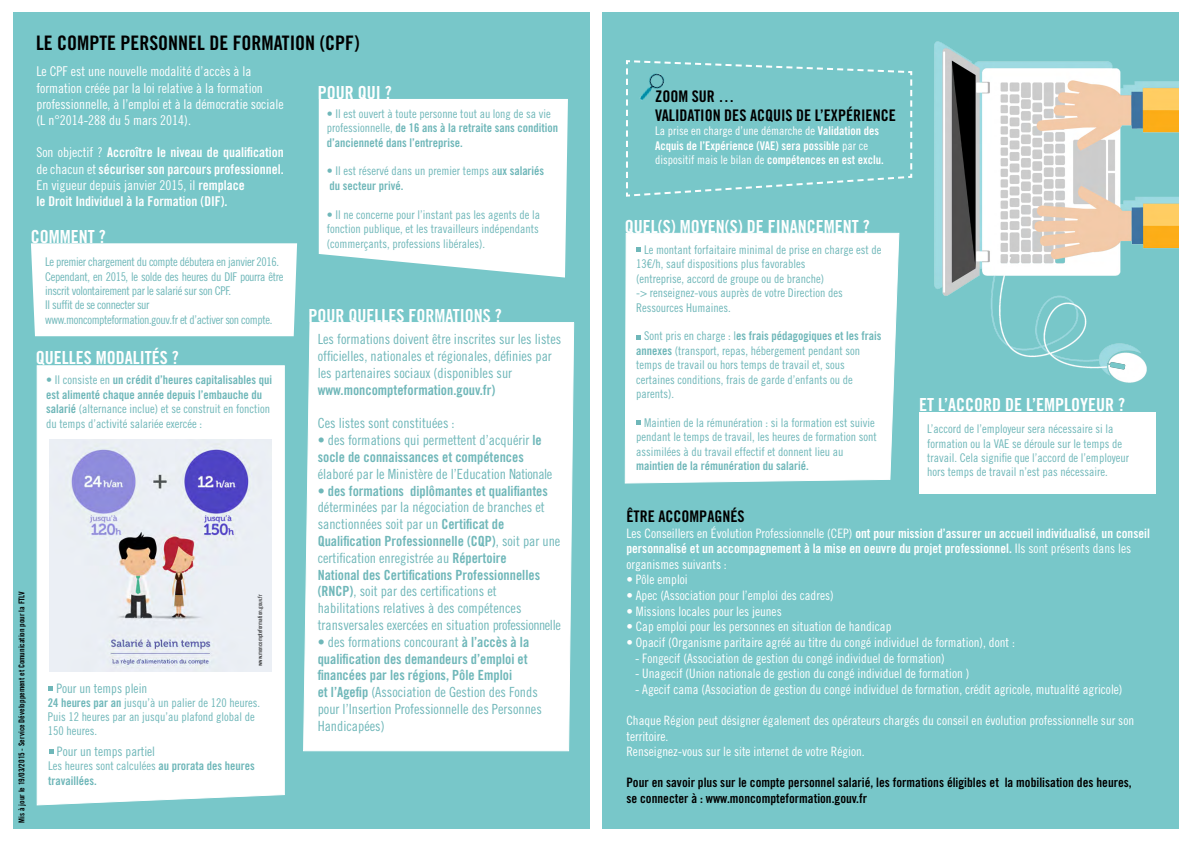
<style>
.page{position:relative;width:1191px;height:842px;background:#fff}
.page>*{position:absolute;margin:0;border:0;box-sizing:border-box;transform-origin:0 0}
.t1{font:20px "Trade Gothic LT Std Bd Cn 20";color:#000}
.t2{font:18px "Trade Gothic LT Std Bd Cn 20";color:#fff}
.t3{font:16px/19.2px "Trade Gothic LT Std Bd Cn 20";color:#000}
.t4{font:14px/16.8px "Trade Gothic LT Std Cn 18";color:#6fb7b9}
.t5{font:14px/16.8px "Trade Gothic LT Std Bd Cn 20";color:#6fb7b9}
.t6{font:13.5px/16.2px "Trade Gothic LT Std Cn 18";color:#fff}
.t7{font:13.5px/16.2px "Trade Gothic LT Std Bd Cn 20";color:#fff}
.t8{font:13px "Trade Gothic LT Std Cn 18";color:#fff}
.t9{font:13px/15.6px "Trade Gothic LT Std Bd Cn 20";color:#fff}
.t10{font:13px/15.6px "Trade Gothic LT Std Bd Cn 20";color:#000}
.t11{font:13px "Trade Gothic LT Std Cn 18";color:#6fb7b9}
.t12{font:12.9px/15.6px "Trade Gothic LT Std Cn 18";color:#fff}
.t13{font:12px/14.4px "Trade Gothic LT Std Cn 18";color:#6fb7b9}
.t14{font:12px/14.4px "Trade Gothic LT Std Bd Cn 20";color:#6fb7b9}
.t15{font:12px/14.4px "Trade Gothic LT Std Cn 18";letter-spacing:-.03em;color:#6fb7b9}
.t16{font:12px "Trade Gothic LT Std Cn 18";color:#fff}
.t17{font:12px "Trade Gothic LT Std Bd Cn 20";color:#fff}
.t18{font:8px "Trade Gothic LT Std Bd Cn 20";color:#000}
.t19{font:6px "Trade Gothic LT Std Cn 18";color:#000}
.s1{font-family:"Trade Gothic LT Std Cn 18"}
.s2{font-family:"Trade Gothic LT Std Bd Cn 20"}
</style>
<div class="page">
<div style="left:13px;top:13px;width:576px;height:816px;background:#78c7c9"></div>
<div style="left:602px;top:13px;width:576px;height:816px;background:#78c7c9"></div>
<svg style="left:319px;top:99px;width:249px;height:179px;background:#f5fafb"></svg>
<div style="left:31px;top:243px;width:266px;height:93px;background:#fff"></div>
<svg style="left:626px;top:60px;width:287px;height:137px"></svg>
<img style="left:631px;top:64px;width:43px;height:45px">
<div style="left:624px;top:232px;width:276px;height:252px;background:#fff"></div>
<svg style="left:636px;top:247px;width:4px;height:5px"></svg>
<svg style="left:636px;top:420px;width:4px;height:5px"></svg>
<svg style="left:636px;top:335px;width:4px;height:4px"></svg>
<div style="left:918px;top:412px;width:237px;height:82px;background:#fff"></div>
<div style="left:303px;top:322px;width:271px;height:430px;background:#fff"></div>
<div style="left:36px;top:365px;width:249px;height:441px;background:#fff"></div>
<img style="left:50px;top:440px;width:221px;height:232px">
<svg style="left:49px;top:686px;width:4px;height:5px"></svg>
<svg style="left:49px;top:749px;width:4px;height:5px"></svg>
<img style="left:934px;top:41px;width:244px;height:342px">
<h1 class="t1" style="left:36px;top:31px;width:325px">LE COMPTE PERSONNEL DE FORMATION (CPF)</h1>
<p class="t6" style="left:36px;top:63px;width:249px">Le CPF est une nouvelle modalité d’accès à la formation créée par la loi relative à la formation professionnelle, à l’emploi et à la démocratie sociale (L n°2014-288 du 5 mars 2014).</p>
<p class="t7" style="left:36px;top:144px;width:249px"><span class="s1">Son objectif ?</span> Accroître le niveau de qualification <span class="s1">de chacun et</span> sécuriser son parcours professionnel.</p>
<p class="t6" style="left:36px;top:177px;width:210px">En vigueur depuis janvier 2015, il <span class="s2">remplace</span></p>
<p class="t7" style="left:36px;top:193px;width:193px">le Droit Individuel à la Formation (DIF).</p>
<h2 class="t2" style="left:31px;top:226px;width:76px">COMMENT ?</h2>
<p class="t15" style="left:45px;top:254px;width:240px">Le premier chargement du compte débutera en janvier 2016.<br>Cependant, en 2015, le solde des heures du DIF pourra être inscrit volontairement par le salarié sur son CPF.<br>Il suffit de se connecter sur www.moncompteformation.gouv.fr et d’activer son compte.</p>
<h2 class="t2" style="left:36px;top:346px;width:144px">QUELLES MODALITÉS ?</h2>
<p class="t14" style="left:46px;top:373px;width:227px"><span class="s1">• Il consiste en</span> un crédit d’heures capitalisables qui est alimenté chaque année depuis l’embauche du</p>
<p class="t13" style="left:46px;top:402px;width:225px"><span class="s2">salarié</span> (alternance inclue) et se construit en fonction du temps d’activité salariée exercée :</p>
<p class="t18" style="left:17px;top:822px;width:233px;rotate:-90deg">Mis à jour le 19/03/2015 - Service Développement et Comunication pour la FTLV</p>
<p class="t19" style="left:256px;top:666px;width:73px;rotate:-90deg">www.moncompteformation.gouv.fr</p>
<p class="t11" style="left:56px;top:680px;width:92px">Pour un temps plein</p>
<p class="t13" style="left:48px;top:695px;width:214px;line-height:14px"><span class="s2">24 heures par an</span> jusqu’à un palier de 120 heures.<br>Puis 12 heures par an jusqu’au plafond global de<br>150 heures.</p>
<p class="t11" style="left:57px;top:744px;width:100px">Pour un temps partiel</p>
<p class="t13" style="left:48px;top:759px;width:208px">Les heures sont calculées <span class="s2">au prorata des heures</span></p>
<p class="t14" style="left:48px;top:773px;width:50px">travaillées.</p>
<h2 class="t2" style="left:318px;top:82px;width:75px">POUR QUI ?</h2>
<p class="t13" style="left:327px;top:106px;width:225px">• Il est ouvert à toute personne tout au long de sa vie</p>
<p class="t14" style="left:327px;top:121px;width:233px"><span class="s1">professionnelle,</span> de 16 ans à la retraite sans condition d’ancienneté dans l’entreprise.</p>
<p class="t13" style="left:327px;top:164px;width:219px">• Il est réservé dans un premier temps a<span class="s2">ux salariés</span></p>
<p class="t14" style="left:330px;top:178px;width:75px">du secteur privé.</p>
<p class="t13" style="left:327px;top:207px;width:215px;text-align:justify">• Il ne concerne pour l’instant pas les agents de la fonction publique, et les travailleurs indépendants (commerçants, professions libérales).</p>
<h2 class="t2" style="left:308px;top:304px;width:195px">POUR QUELLES FORMATIONS ?</h2>
<p class="t4" style="left:318px;top:331px;width:245px">Les formations doivent être inscrites sur les listes officielles, nationales et régionales, définies par les partenaires sociaux (disponibles sur</p>
<p class="t5" style="left:318px;top:381px;width:179px">www.moncompteformation.gouv.fr)</p>
<p class="t4" style="left:318px;top:415px;width:138px">Ces listes sont constituées :</p>
<p class="t4" style="left:318px;top:432px;width:225px">• des formations qui permettent d’acquérir <span class="s2">le</span></p>
<p class="t5" style="left:318px;top:448px;width:207px">socle de connaissances et compétences</p>
<p class="t4" style="left:318px;top:465px;width:236px">élaboré par le Ministère de l’Education Nationale</p>
<p class="t5" style="left:318px;top:482px;width:232px"><span class="s1">•</span> des formations diplômantes et qualifiantes</p>
<p class="t4" style="left:318px;top:499px;width:229px">déterminées par la négociation de branches et sanctionnées soit par un <span class="s2">Certificat de</span></p>
<p class="t5" style="left:318px;top:532px;width:244px">Qualification Professionnelle (CQP)<span class="s1">, soit par une</span></p>
<p class="t4" style="left:318px;top:549px;width:190px">certification enregistrée au <span class="s2">Répertoire</span></p>
<p class="t5" style="left:318px;top:566px;width:224px">National des Certifications Professionnelles</p>
<p class="t4" style="left:318px;top:583px;width:244px"><span class="s2">(RNCP)</span>, soit par des certifications et habilitations relatives à des compétences transversales exercées en situation professionnelle</p>
<p class="t4" style="left:318px;top:633px;width:213px">• des formations concourant <span class="s2">à l’accès à la</span></p>
<p class="t5" style="left:318px;top:650px;width:211px">qualification des demandeurs d’emploi et financées par les régions, Pôle Emploi</p>
<p class="t4" style="left:318px;top:684px;width:225px"><span class="s2">et l’Agefip</span> (Association de Gestion des Fonds pour l’Insertion Professionnelle des Personnes<br>Handicapées)</p>
<h3 class="t3" style="left:655px;top:86px;width:242px">ZOOM SUR …<br>VALIDATION DES ACQUIS DE L’EXPÉRIENCE</h3>
<p class="t16" style="left:655px;top:124px;width:225px">La prise en charge d’une démarche de <span class="s2">Validation des</span></p>
<p class="t17" style="left:655px;top:138px;width:214px">Acquis de l’Expérience (VAE) sera possible <span class="s1">par ce</span></p>
<p class="t16" style="left:655px;top:153px;width:230px">dispositif mais le bilan de <span class="s2">compétences en est exclu.</span></p>
<h2 class="t2" style="left:625px;top:215px;width:246px">QUEL(S) MOYEN(S) DE FINANCEMENT ?</h2>
<p class="t13" style="left:636px;top:242px;width:247px;text-indent:8px">Le montant forfaitaire minimal de prise en charge est de 13€/h, sauf dispositions plus favorables<br>(entreprise, accord de groupe ou de branche)<br>-&gt; renseignez-vous auprès de votre Direction des Ressources Humaines.</p>
<p class="t14" style="left:644px;top:329px;width:239px"><span class="s1">Sont pris en charge : l</span>es frais pédagogiques et les frais</p>
<p class="t13" style="left:636px;top:343px;width:225px"><span class="s2">annexes</span> (transport, repas, hébergement pendant son temps de travail ou hors temps de travail et, sous certaines conditions, frais de garde d’enfants ou de parents).</p>
<p class="t13" style="left:636px;top:415px;width:242px;text-indent:8px">Maintien de la rémunération : si la formation est suivie pendant le temps de travail, les heures de formation sont assimilées à du travail effectif et donnent lieu au</p>
<p class="t14" style="left:636px;top:458px;width:174px">maintien de la rémunération du salarié.</p>
<h2 class="t2" style="left:919px;top:394px;width:207px">ET L’ACCORD DE L’EMPLOYEUR ?</h2>
<p class="t13" style="left:927px;top:422px;width:203px">L’accord de l’employeur sera nécessaire si la formation ou la VAE se déroule sur le temps de travail. Cela signifie que l’accord de l’employeur hors temps de travail n’est pas nécessaire.</p>
<h3 class="t3" style="left:626px;top:507px;width:120px">ÊTRE ACCOMPAGNÉS</h3>
<p class="t9" style="left:626px;top:525px;width:525px"><span class="s1">Les Conseillers en Évolution Professionnelle (CEP)</span> ont pour mission d’assurer un accueil individualisé, un conseil personnalisé et un accompagnement à la mise en oeuvre du projet professionnel. <span class="s1">Ils sont présents dans les</span></p>
<p class="t8" style="left:626px;top:556px;width:102px">organismes suivants :</p>
<p class="t8" style="left:626px;top:572px;width:63px">• Pôle emploi</p>
<p class="t8" style="left:626px;top:588px;width:209px">• Apec (Association pour l’emploi des cadres)</p>
<p class="t8" style="left:626px;top:603px;width:157px">• Missions locales pour les jeunes</p>
<p class="t8" style="left:626px;top:619px;width:266px">• Cap emploi pour les personnes en situation de handicap</p>
<p class="t8" style="left:626px;top:634px;width:390px">• Opacif (Organisme paritaire agréé au titre du congé individuel de formation), dont :</p>
<p class="t8" style="left:635px;top:650px;width:311px">- Fongecif (Association de gestion du congé individuel de formation)</p>
<p class="t8" style="left:635px;top:666px;width:336px">- Unagecif (Union nationale de gestion du congé individuel de formation )</p>
<p class="t8" style="left:635px;top:681px;width:489px">- Agecif cama (Association de gestion du congé individuel de formation, crédit agricole, mutualité agricole)</p>
<p class="t12" style="left:626px;top:712px;width:509px">Chaque Région peut désigner également des opérateurs chargés du conseil en évolution professionnelle sur son territoire.<br>Renseignez-vous sur le site internet de votre Région.</p>
<p class="t10" style="left:626px;top:775px;width:507px">Pour en savoir plus sur le compte personnel salarié, les formations éligibles et la mobilisation des heures, se connecter à : www.moncompteformation.gouv.fr</p>
</div>
